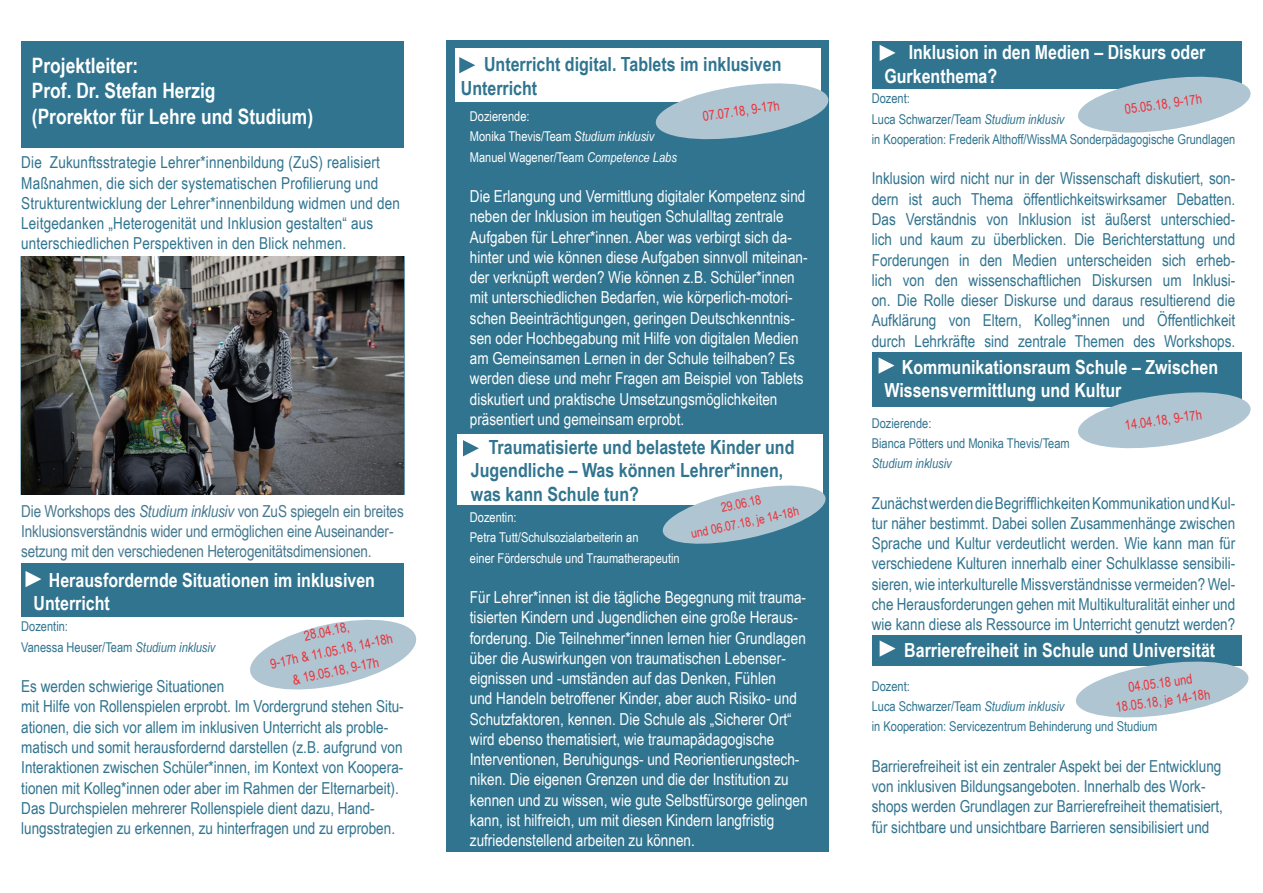
<style>
.page{position:relative;width:1263px;height:893px;background:#fff}
.page>*{position:absolute;margin:0;border:0;box-sizing:border-box;transform-origin:0 0}
.t1{font:700 21.15px/25.5px "Arial Narrow";color:#fff}
.t2{font:700 19.5px/23.4px "Arial Narrow";color:#fff}
.t3{font:700 19.5px/23.4px "Arial Narrow";color:#30748f}
.t4{font:16.5px/20.2px "Arial Narrow";color:#30748f}
.t5{font:16.5px/20.2px "Arial Narrow";color:#fff}
.t6{font:16.5px/19.8px "Arial Narrow";letter-spacing:-.01em;color:#46798f}
.t7{font:13.5px "Arial Narrow";color:#30748f}
.t8{font:13.5px "Arial Narrow";color:#fff}
.t9{font:13.5px/20.2px "Arial Narrow";color:#ee2e36;text-align:center}
.t10{font:italic 13.5px "Arial Narrow";color:#30748f}
.t11{font:12.75px/19.2px "Arial Narrow";color:#ee2e36;text-align:center}
.s1{font-style:italic}
</style>
<div class="page">
<div style="left:21px;top:41px;width:383px;height:106px;background:#30748f"></div>
<div style="left:446px;top:41px;width:383px;height:811px;background:#30748f"></div>
<div style="left:455px;top:49px;width:366px;height:53px;background:#fff"></div>
<svg style="left:655px;top:83px;width:174px;height:57px"></svg>
<div style="left:872px;top:41px;width:370px;height:47px;background:#30748f"></div>
<div style="left:457px;top:435px;width:366px;height:70px;background:#fff"></div>
<div style="left:872px;top:352px;width:370px;height:54px;background:#30748f"></div>
<div style="left:21px;top:564px;width:383px;height:53px;background:#30748f"></div>
<svg style="left:26px;top:571px;width:15px;height:16px"></svg>
<svg style="left:459px;top:57px;width:16px;height:16px"></svg>
<svg style="left:878px;top:357px;width:16px;height:17px"></svg>
<svg style="left:880px;top:45px;width:15px;height:16px"></svg>
<svg style="left:463px;top:440px;width:16px;height:16px"></svg>
<svg style="left:662px;top:485px;width:164px;height:59px"></svg>
<svg style="left:250px;top:619px;width:167px;height:71px"></svg>
<div style="left:872px;top:635px;width:370px;height:31px;background:#30748f"></div>
<svg style="left:880px;top:640px;width:15px;height:17px"></svg>
<svg style="left:1075px;top:661px;width:174px;height:57px"></svg>
<svg style="left:1076px;top:76px;width:175px;height:57px"></svg>
<svg style="left:1076px;top:392px;width:175px;height:57px"></svg>
<img style="left:21px;top:256px;width:383px;height:239px">
<p class="t1" style="left:32px;top:51px;width:185px">Projektleiter:<br>Prof. Dr. Stefan Herzig</p>
<p class="t1" style="left:32px;top:102px;width:283px">(Prorektor für Lehre und Studium)</p>
<p class="t4" style="left:21px;top:152px;width:380px">Die Zukunftsstrategie Lehrer*innenbildung (ZuS) realisiert Maßnahmen, die sich der systematischen Profilierung und Strukturentwicklung der Lehrer*innenbildung widmen und den Leitgedanken „Heterogenität und Inklusion gestalten“ aus unterschiedlichen Perspektiven in den Blick nehmen.</p>
<p class="t6" style="left:21px;top:501px;width:384px">Die Workshops des <span class="s1">Studium inklusiv</span> von ZuS spiegeln ein breites<br>Inklusionsverständnis wider und ermöglichen eine Auseinander&shy;setzung mit den verschiedenen Heterogenitätsdimensionen.</p>
<p class="t2" style="left:33px;top:567px;width:343px;text-indent:15px">Herausfordernde Situationen im inklusiven<br>Unterricht</p>
<p class="t7" style="left:21px;top:617px;width:48px">Dozentin:</p>
<p class="t7" style="left:21px;top:637px;width:196px">Vanessa Heuser/Team <span class="s1">Studium inklusiv</span></p>
<p class="t4" style="left:21px;top:676px;width:205px">Es werden schwierige Situationen</p>
<p class="t4" style="left:21px;top:696px;width:384px">mit Hilfe von Rollenspielen erprobt. Im Vordergrund stehen Situ&shy;ationen, die sich vor allem im inklusiven Unterricht als proble&shy;matisch und somit herausfordernd darstellen (z.B. aufgrund von Interaktionen zwischen Schüler*innen, im Kontext von Koopera&shy;tionen mit Kolleg*innen oder aber im Rahmen der Elternarbeit).</p>
<p class="t4" style="left:21px;top:797px;width:375px">Das Durchspielen mehrerer Rollenspiele dient dazu, Hand&shy;lungsstrategien zu erkennen, zu hinterfragen und zu erproben.</p>
<p class="t9" style="left:264px;top:634px;width:126px;rotate:-12deg">28.04.18,<br>9-17h &amp; 11.05.18, 14-18h &amp; 19.05.18, 9-17h</p>
<p class="t3" style="left:461px;top:52px;width:322px;text-indent:23px">Unterricht digital. Tablets im inklusiven<br>Unterricht</p>
<p class="t9" style="left:701px;top:105px;width:79px;rotate:-8deg">07.07.18, 9-17h</p>
<p class="t8" style="left:470px;top:106px;width:61px">Dozierende:</p>
<p class="t8" style="left:470px;top:127px;width:186px">Monika Thevis/Team <span class="s1">Studium inklusiv</span></p>
<p class="t8" style="left:470px;top:147px;width:208px">Manuel Wagener/Team <span class="s1">Competence Labs</span></p>
<p class="t5" style="left:470px;top:186px;width:339px">Die Erlangung und Vermittlung digitaler Kompetenz sind neben der Inklusion im heutigen Schulalltag zentrale Aufgaben für Lehrer*innen. Aber was verbirgt sich da&shy;hinter und wie können diese Aufgaben sinnvoll miteinan&shy;der verknüpft werden? Wie können z.B. Schüler*innen mit unterschiedlichen Bedarfen, wie körperlich-motori&shy;schen Beeinträchtigungen, geringen Deutschkenntnis&shy;sen oder Hochbegabung mit Hilfe von digitalen Medien am Gemeinsamen Lernen in der Schule teilhaben? Es werden diese und mehr Fragen am Beispiel von Tablets diskutiert und praktische Umsetzungsmöglichkeiten präsentiert und gemeinsam erprobt.</p>
<p class="t3" style="left:471px;top:434px;width:325px;text-indent:18px">Traumatisierte und belastete Kinder und<br>Jugendliche – Was können Lehrer*innen, was kann Schule tun?</p>
<p class="t11" style="left:685px;top:505px;width:111px;rotate:-12deg">29.06.18<br>und 06.07.18, je 14-18h</p>
<p class="t8" style="left:470px;top:507px;width:48px">Dozentin:</p>
<p class="t8" style="left:470px;top:528px;width:170px">Petra Tutt/Schulsozialarbeiterin an</p>
<p class="t8" style="left:470px;top:548px;width:211px">einer Förderschule und Traumatherapeutin</p>
<p class="t5" style="left:470px;top:586px;width:339px">Für Lehrer*innen ist die tägliche Begegnung mit trauma&shy;tisierten Kindern und Jugendlichen eine große Heraus&shy;forderung. Die Teilnehmer*innen lernen hier Grundlagen über die Auswirkungen von traumatischen Lebenser&shy;eignissen und -umständen auf das Denken, Fühlen<br>und Handeln betroffener Kinder, aber auch Risiko- und Schutzfaktoren, kennen. Die Schule als „Sicherer Ort“ wird ebenso thematisiert, wie traumapädagogische Interventionen, Beruhigungs- und Reorientierungstech&shy;niken. Die eigenen Grenzen und die der Institution zu kennen und zu wissen, wie gute Selbstfürsorge gelingen kann, ist hilfreich, um mit diesen Kindern langfristig zufriedenstellend arbeiten zu können.</p>
<p class="t2" style="left:884px;top:40px;width:323px;text-indent:24px">Inklusion in den Medien – Diskurs oder<br>Gurkenthema?</p>
<p class="t9" style="left:1123px;top:99px;width:79px;rotate:-8deg">05.05.18, 9-17h</p>
<p class="t7" style="left:872px;top:89px;width:40px">Dozent:</p>
<p class="t7" style="left:872px;top:109px;width:194px">Luca Schwarzer/Team <span class="s1">Studium inklusiv</span></p>
<p class="t7" style="left:872px;top:129px;width:365px">in Kooperation: Frederik Althoff/WissMA Sonderpädagogische Grundlagen</p>
<p class="t4" style="left:872px;top:168px;width:365px;text-align:justify">Inklusion wird nicht nur in der Wissenschaft diskutiert, son&shy;dern ist auch Thema öffentlichkeitswirksamer Debatten.<br>Das Verständnis von Inklusion ist äußerst unterschied&shy;lich und kaum zu überblicken. Die Berichterstattung und Forderungen in den Medien unterscheiden sich erheb&shy;lich von den wissenschaftlichen Diskursen um Inklusi&shy;on. Die Rolle dieser Diskurse und daraus resultierend die Aufklärung von Eltern, Kolleg*innen und Öffentlichkeit durch Lehrkräfte sind zentrale Themen des Workshops.</p>
<p class="t2" style="left:884px;top:354px;width:335px;text-indent:17px">Kommunikationsraum Schule – Zwischen<br>Wissensvermittlung und Kultur</p>
<p class="t9" style="left:1123px;top:414px;width:79px;rotate:-8deg">14.04.18, 9-17h</p>
<p class="t7" style="left:872px;top:413px;width:61px">Dozierende:</p>
<p class="t7" style="left:872px;top:433px;width:199px">Bianca Pötters und Monika Thevis/Team</p>
<p class="t10" style="left:872px;top:454px;width:81px">Studium inklusiv</p>
<p class="t4" style="left:872px;top:492px;width:365px;text-align:justify">Zunächst werden die Begrifflichkeiten Kommunikation und Kul&shy;tur näher bestimmt. Dabei sollen Zusammenhänge zwischen Sprache und Kultur verdeutlicht werden. Wie kann man für verschiedene Kulturen innerhalb einer Schulklasse sensibili&shy;sieren, wie interkulturelle Missverständnisse vermeiden? Wel&shy;che Herausforderungen gehen mit Multikulturalität einher und wie kann diese als Ressource im Unterricht genutzt werden?</p>
<p class="t2" style="left:904px;top:637px;width:313px">Barrierefreiheit in Schule und Universität</p>
<p class="t9" style="left:1127px;top:677px;width:66px;rotate:-8deg">04.05.18 und</p>
<p class="t9" style="left:1114px;top:697px;width:97px;rotate:-8deg">18.05.18, je 14-18h</p>
<p class="t7" style="left:872px;top:676px;width:40px">Dozent:</p>
<p class="t7" style="left:872px;top:696px;width:194px">Luca Schwarzer/Team <span class="s1">Studium inklusiv</span></p>
<p class="t7" style="left:872px;top:717px;width:287px">in Kooperation: Servicezentrum Behinderung und Studium</p>
<p class="t4" style="left:872px;top:755px;width:353px">Barrierefreiheit ist ein zentraler Aspekt bei der Entwicklung von inklusiven Bildungsangeboten. Innerhalb des Work&shy;shops werden Grundlagen zur Barrierefreiheit thematisiert, für sichtbare und unsichtbare Barrieren sensibilisiert und</p>
</div>
